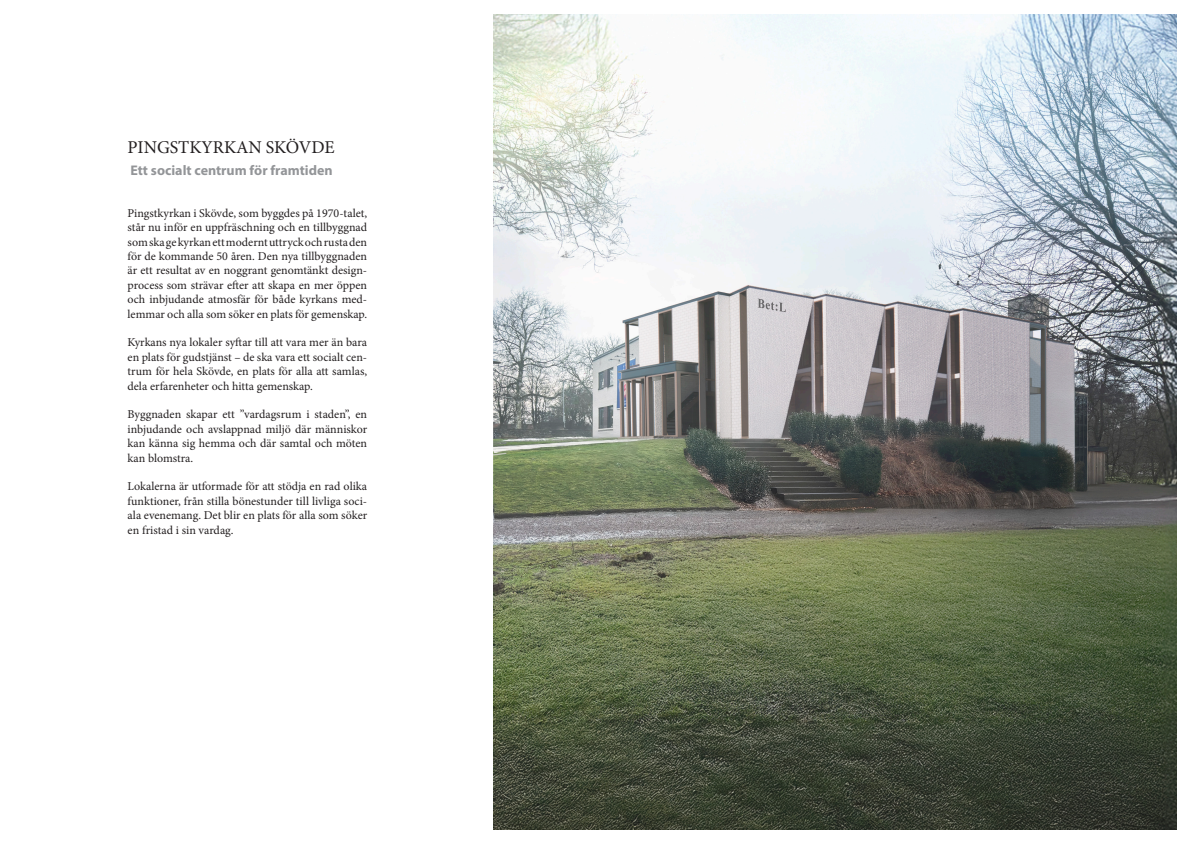
<style>
.page{position:relative;width:1191px;height:842px;background:#fff}
.page>*{position:absolute;margin:0;border:0;box-sizing:border-box;transform-origin:0 0}
.t1{font:18px "Minion Pro";color:#231f20}
.t2{font:700 14px "Myriad Pro";color:#939598}
.t3{font:12px/14.4px "Minion Pro";color:#231f20;text-align:justify}
</style>
<div class="page">
<img style="left:493px;top:14px;width:683px;height:815px">
<p class="t1" style="left:128px;top:135px;width:209px">PINGSTKYRKAN SKÖVDE</p>
<p class="t2" style="left:130px;top:161px;width:204px">Ett socialt centrum för framtiden</p>
<p class="t3" style="left:128px;top:206px;width:241px">Pingstkyrkan i Skövde, som byggdes på 1970-talet, står nu inför en uppfräschning och en tillbyggnad som ska ge kyrkan ett modernt uttryck och rusta den för de kommande 50 åren. Den nya tillbyggnaden är ett resultat av en noggrant genomtänkt design&shy;process som strävar efter att skapa en mer öppen och inbjudande atmosfär för både kyrkans med&shy;lemmar och alla som söker en plats för gemenskap.</p>
<p class="t3" style="left:128px;top:335px;width:241px">Kyrkans nya lokaler syftar till att vara mer än bara en plats för gudstjänst – de ska vara ett socialt cen&shy;trum för hela Skövde, en plats för alla att samlas, dela erfarenheter och hitta gemenskap.</p>
<p class="t3" style="left:128px;top:407px;width:241px">Byggnaden skapar ett ”vardagsrum i staden”, en inbjudande och avslappnad miljö där människor kan känna sig hemma och där samtal och möten kan blomstra.</p>
<p class="t3" style="left:128px;top:479px;width:241px">Lokalerna är utformade för att stödja en rad olika funktioner, från stilla bönestunder till livliga soci&shy;ala evenemang. Det blir en plats för alla som söker en fristad i sin vardag.</p>
</div>
